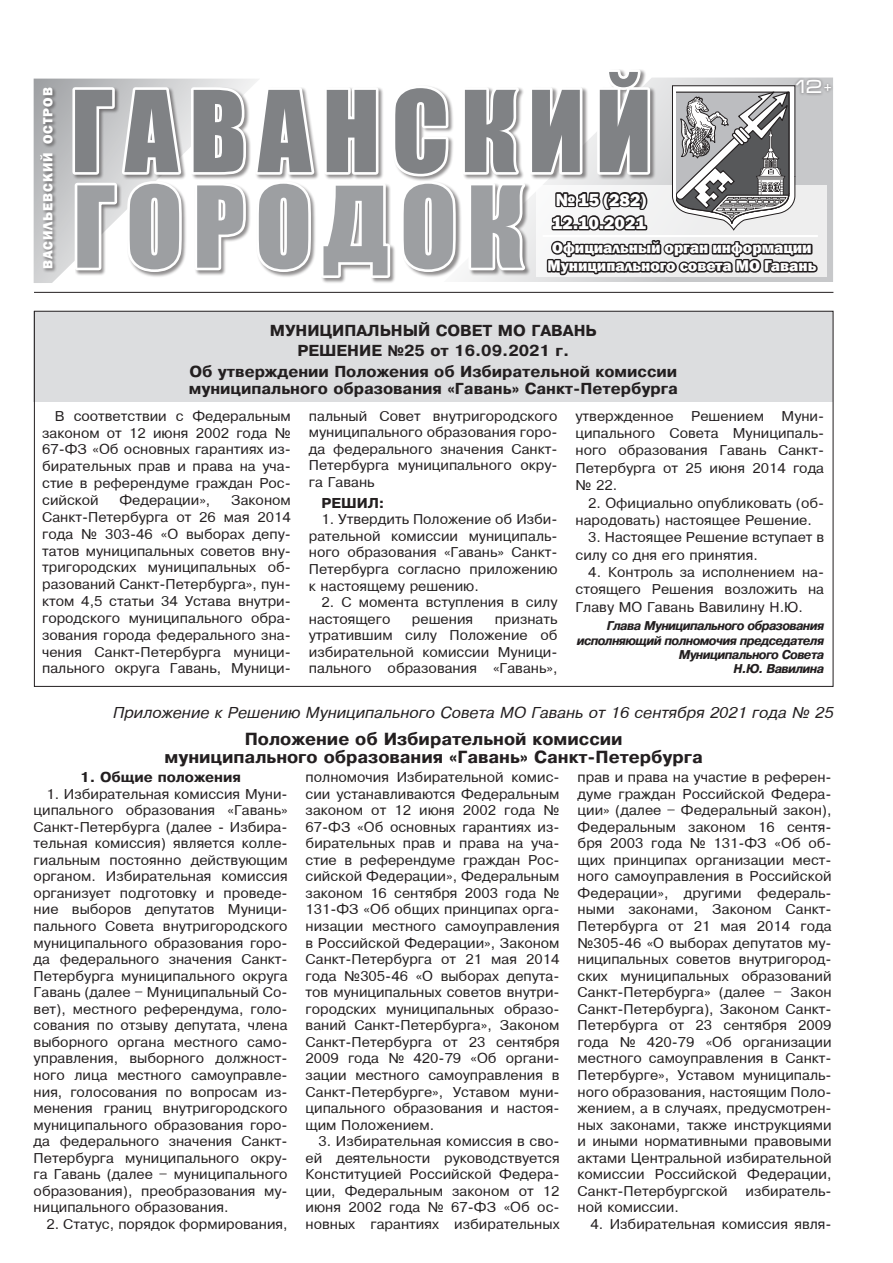
<style>
.page{position:relative;width:893px;height:1263px;background:#fff}
.page>*{position:absolute;margin:0;border:0;box-sizing:border-box;transform-origin:0 0}
.t1{font:103.95px/95.6px "Impact";letter-spacing:.11em;color:#808285}
.t2{font:19.2px "Micra";color:#fff}
.t3{font:800 18px/23.2px "Franklin Gothic";color:#fff}
.t4{font:700 16.5px/18px "Pragmatica";color:#231f20;text-align:center}
.t5{font:800 15.9px "Franklin Gothic";color:#fff}
.t6{font:700 15px/20.7px "Pragmatica";color:#231f20;text-align:center}
.t7{font:italic 15px "Pragmatica";color:#231f20}
.t8{font:800 13.8px "Franklin Gothic";letter-spacing:.07em;color:#fff}
.t9{font:13.5px/16.5px "Pragmatica";color:#231f20;text-align:justify}
.t10{font:700 13.5px "Pragmatica";color:#231f20}
.t11{font:italic 700 12px/14.4px "Pragmatica";letter-spacing:-.05em;color:#231f20;text-align:right;scale:.95 1}
.s1{color:#9d9fa2}
.s2{font-size:96.75px;color:#9d9fa2}
.s3{font-family:"Arial"}
</style>
<div class="page">
<div style="left:34px;top:311px;width:799px;height:91px;background:#dcdddf"></div>
<hr style="left:34px;top:292px;width:799px;height:1px;background:#231f20">
<svg style="left:34px;top:79px;width:36px;height:204px;background:#c0c1c3"></svg>
<div style="left:535px;top:96px;width:298px;height:186px;background:#c7c8ca"></div>
<div style="left:537px;top:185px;width:290px;height:92px;background:#eee"></div>
<div style="left:39px;top:87px;width:18px;height:186px;background:#231f20;opacity:.5"></div>
<div style="left:75px;top:181px;width:456px;height:102px;background:#231f20;opacity:.5"></div>
<svg style="left:70px;top:78px;width:389px;height:203px"></svg>
<svg style="left:462px;top:87px;width:73px;height:600px"></svg>
<div style="left:793px;top:77px;width:41px;height:19px;background:#231f20;opacity:.5"></div>
<svg style="left:527px;top:69px;width:293px;height:212px"></svg>
<p class="t8" style="left:39px;top:269px;width:183px;rotate:-90deg">ВАСИЛЬЕВСКИЙ ОСТРОВ</p>
<h1 class="t1" style="left:71px;top:81px;width:582px">ГАВАНСКИЙ<br><span class="s1">ГОРО</span><span class="s2">Д</span><span class="s1">ОК</span></h1>
<h2 class="t2" style="left:792px;top:77px;width:42px">12+</h2>
<h3 class="t3" style="left:552px;top:188px;width:96px">№ 15 (282)<br>12.10.2021</h3>
<p class="t5" style="left:552px;top:237px;width:261px">Официальный орган информации</p>
<p class="t5" style="left:547px;top:255px;width:270px">Муниципального совета МО Гавань</p>
<p class="t6" style="left:189px;top:320px;width:489px">МУНИЦИПАЛЬНЫЙ СОВЕТ МО ГАВАНЬ<br>РЕШЕНИЕ <span class="s3">№</span>25 от 16.09.2021 г.<br>Об утверждении Положения об Избирательной комиссии</p>
<p class="t6" style="left:189px;top:378px;width:491px">муниципального образования «Гавань» Санкт-Петербурга</p>
<p class="t9" style="left:42px;top:407px;width:250px;text-indent:13px">В соответствии с Федеральным законом от 12 июня 2002 года № 67-ФЗ «Об основных гарантиях из&shy;бирательных прав и права на уча&shy;стие в референдуме граждан Рос&shy;сийской</p>
<p class="t9" style="left:119px;top:492px;width:92px">Федерации»,</p>
<p class="t9" style="left:42px;top:492px;width:250px;text-indent:189px">Законом Санкт-Петербурга от 26 мая 2014 года № 303-46 «О выборах депу&shy;татов муниципальных советов вну&shy;тригородских муниципальных об&shy;разований Санкт-Петербурга», пун&shy;ктом 4,5 статьи 34 Устава внутри&shy;городского муниципального обра&shy;зования города федерального зна&shy;чения Санкт-Петербурга муници&shy;пального округа Гавань, Муници-</p>
<p class="t9" style="left:309px;top:408px;width:250px">пальный Совет внутригородского муниципального образования горо&shy;да федерального значения Санкт-Петербурга муниципального окру&shy;га Гавань</p>
<p class="t10" style="left:322px;top:495px;width:64px">РЕШИЛ:</p>
<p class="t9" style="left:309px;top:511px;width:250px;text-indent:13px">1. Утвердить Положение об Изби&shy;рательной комиссии муниципаль&shy;ного образования «Гавань» Санкт-Петербурга согласно приложению к настоящему решению.</p>
<p class="t9" style="left:309px;top:594px;width:250px;text-indent:13px">2. С момента вступления в силу настоящего</p>
<p class="t9" style="left:309px;top:610px;width:250px;text-indent:186px">признать утратившим силу Положение об избирательной комиссии Муници&shy;пального образования «Гавань»,</p>
<p class="t9" style="left:412px;top:610px;width:63px">решения</p>
<p class="t9" style="left:575px;top:408px;width:100px">утвержденное</p>
<p class="t9" style="left:691px;top:408px;width:74px">Решением</p>
<p class="t9" style="left:575px;top:407px;width:250px;line-height:17.4px;text-indent:206px">Муни&shy;ципального Совета Муниципаль&shy;ного образования Гавань Санкт-Петербурга от 25 июня 2014 года № 22.</p>
<p class="t9" style="left:575px;top:494px;width:250px;line-height:17.4px;text-indent:13px">2. Официально опубликовать (об&shy;народовать) настоящее Решение.</p>
<p class="t9" style="left:575px;top:529px;width:250px;line-height:17.4px;text-indent:13px">3. Настоящее Решение вступает в силу со дня его принятия.</p>
<p class="t9" style="left:575px;top:563px;width:250px;line-height:17.4px;text-indent:13px">4. Контроль за исполнением на&shy;стоящего Решения возложить на Главу МО Гавань Вавилину Н.Ю.</p>
<p class="t11" style="left:577px;top:619px;width:262px">Глава Муниципального образования исполняющий полномочия председателя<br>Муниципального Совета<br>Н.Ю. Вавилина</p>
<p class="t7" style="left:113px;top:704px;width:722px">Приложение к Решению Муниципального Совета МО Гавань от 16 сентября 2021 года № 25</p>
<p class="t4" style="left:165px;top:730px;width:540px">Положение об Избирательной комиссии<br>муниципального образования «Гавань» Санкт-Петербурга</p>
<p class="t10" style="left:80px;top:769px;width:162px">1. Общие положения</p>
<p class="t9" style="left:34px;top:785px;width:255px;text-indent:13px">1. Избирательная комиссия Муни&shy;ципального образования «Гавань» Санкт-Петербурга (далее - Избира&shy;тельная комиссия) является колле&shy;гиальным постоянно действующим органом. Избирательная комиссия организует подготовку и проведе&shy;ние выборов депутатов Муници&shy;пального Совета внутригородского муниципального образования горо&shy;да федерального значения Санкт-Петербурга муниципального округа Гавань (далее – Муниципальный Со&shy;вет), местного референдума, голо&shy;сования по отзыву депутата, члена выборного органа местного само&shy;управления, выборного должност&shy;ного лица местного самоуправле&shy;ния, голосования по вопросам из&shy;менения границ внутригородского муниципального образования горо&shy;да федерального значения Санкт-Петербурга муниципального окру&shy;га Гавань (далее – муниципального образования), преобразования му&shy;ниципального образования.</p>
<p class="t9" style="left:46px;top:1216px;width:243px">2. Статус, порядок формирования,</p>
<p class="t9" style="left:306px;top:769px;width:255px">полномочия Избирательной комис&shy;сии устанавливаются Федеральным законом от 12 июня 2002 года № 67-ФЗ «Об основных гарантиях из&shy;бирательных прав и права на уча&shy;стие в референдуме граждан Рос&shy;сийской Федерации», Федеральным законом 16 сентября 2003 года № 131-ФЗ «Об общих принципах орга&shy;низации местного самоуправления в Российской Федерации», Законом Санкт-Петербурга от 21 мая 2014 года №305-46 «О выборах депута&shy;тов муниципальных советов внутри&shy;городских муниципальных образо&shy;ваний Санкт-Петербурга», Законом Санкт-Петербурга от 23 сентября 2009 года № 420-79 «Об органи&shy;зации местного самоуправления в Санкт-Петербурге», Уставом муни&shy;ципального образования и настоя&shy;щим Положением.</p>
<p class="t9" style="left:306px;top:1133px;width:255px;text-indent:13px">3. Избирательная комиссия в сво&shy;ей деятельности руководствуется Конституцией Российской Федера&shy;ции, Федеральным законом от 12 июня 2002 года № 67-ФЗ «Об ос&shy;новных гарантиях избирательных</p>
<p class="t9" style="left:578px;top:769px;width:255px">прав и права на участие в референ&shy;думе граждан Российской Федера&shy;ции» (далее – Федеральный закон), Федеральным законом 16 сентя&shy;бря 2003 года № 131-ФЗ «Об об&shy;щих принципах организации мест&shy;ного самоуправления в Российской Федерации», другими федераль&shy;ными законами, Законом Санкт-Петербурга от 21 мая 2014 года №305-46 «О выборах депутатов му&shy;ниципальных советов внутригород&shy;ских муниципальных образований Санкт-Петербурга» (далее – Закон Санкт-Петербурга), Законом Санкт-Петербурга от 23 сентября 2009 года № 420-79 «Об организации местного самоуправления в Санкт-Петербурге», Уставом муниципаль&shy;ного образования, настоящим Поло&shy;жением, а в случаях, предусмотрен&shy;ных законами, также инструкциями и иными нормативными правовыми актами Центральной избирательной комиссии Российской Федерации, Санкт-Петербургской</p>
<p class="t9" style="left:745px;top:1183px;width:88px">избиратель-</p>
<p class="t9" style="left:578px;top:1199px;width:103px">ной комиссии.</p>
<p class="t9" style="left:590px;top:1216px;width:243px">4. Избирательная комиссия явля-</p>
</div>
